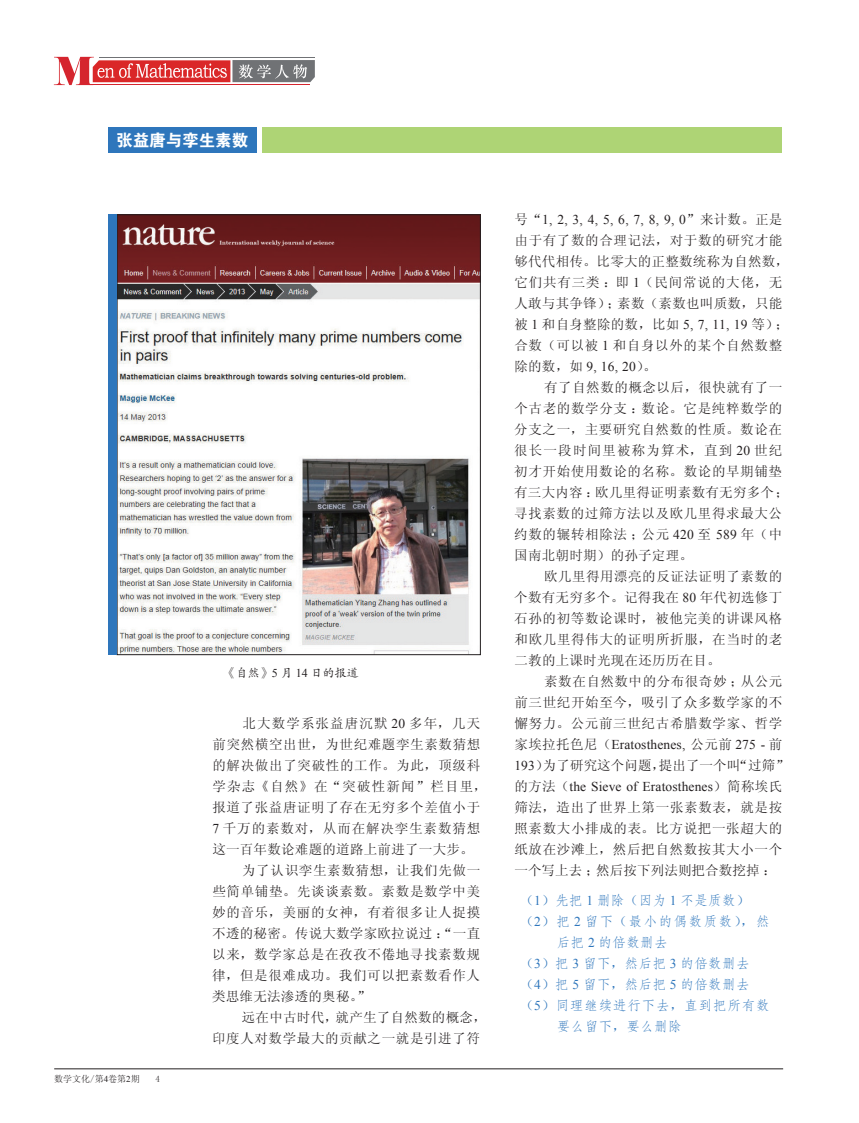
<style>
.page{position:relative;width:859px;height:1123px;background:#fff}
.page>*{position:absolute;margin:0;border:0;box-sizing:border-box;transform-origin:0 0}
.t1{font:16.5px "FZDHTK GBK1 0";color:#fff}
.t2{font:13.5px/21px "Sim Sun";letter-spacing:.05em;color:#231f20;text-align:justify}
.t3{font:13.5px "Times New Roman";letter-spacing:.01em;color:#231f20}
.t4{font:13.5px "Sim Sun";letter-spacing:.02em;color:#231f20}
.t5{font:13.5px "FZFSK GBK1 0";letter-spacing:.03em;color:#2e76bc}
.t6{font:13.5px "Sim Sun";letter-spacing:.085em;color:#231f20}
.t7{font:13.5px "Sim Sun";letter-spacing:.01em;color:#231f20}
.t8{font:13.5px "FZFSK GBK1 0";letter-spacing:.11em;color:#2e76bc}
.t9{font:13.5px "FZFSK GBK1 0";letter-spacing:.06em;color:#2e76bc}
.t10{font:12px "FZKTK GBK1 0";color:#231f20}
.t11{font:9px "Sim Sun";color:#231f20}
.s1{font-family:"Times New Roman"}
.s2{font-family:"Sim Sun"}
</style>
<div class="page">
<svg style="left:54px;top:57px;width:261px;height:28px"></svg>
<hr style="left:99px;top:57px;width:216px;height:1px;background:#707275">
<hr style="left:54px;top:1068px;width:729px;height:1px;background:#231f20">
<img style="left:119px;top:217px;width:359px;height:436px">
<div style="left:117px;top:215px;width:363px;height:440px;border:1px solid #231f20"></div>
<div style="left:108px;top:128px;width:149px;height:25px;background:#2e76bc"></div>
<div style="left:263px;top:128px;width:519px;height:25px;background:#aed475"></div>
<div style="left:108px;top:214px;width:9px;height:441px;background:#2e76bc"></div>
<p class="t1" style="left:116px;top:131px;width:133px">张益唐与孪生素数</p>
<p class="t11" style="left:54px;top:1074px;width:87px">数学文化/第<span class="s1">4</span>卷第<span class="s1">2</span>期</p>
<p class="t11" style="left:155px;top:1074px;width:6px">4</p>
<p class="t10" style="left:224px;top:666px;width:136px">《自然》<span class="s1">5</span> 月 <span class="s1">14</span> 日的报道</p>
<p class="t6" style="left:242px;top:716px;width:240px">北大数学系张益唐沉默 <span class="s1">20</span> 多年，几天</p>
<p class="t2" style="left:213px;top:733px;width:269px">前突然横空出世，为世纪难题孪生素数猜想</p>
<p class="t2" style="left:212px;top:754px;width:269px">的解决做出了突破性的工作。为此，顶级科</p>
<p class="t6" style="left:212px;top:779px;width:276px">学杂志《自然》在“突破性新闻”栏目里，</p>
<p class="t2" style="left:212px;top:796px;width:269px">报道了张益唐证明了存在无穷多个差值小于</p>
<p class="t2" style="left:212px;top:817px;width:269px"><span class="s1">7</span> 千万的素数对，从而在解决孪生素数猜想</p>
<p class="t4" style="left:212px;top:842px;width:263px">这一百年数论难题的道路上前进了一大步。</p>
<p class="t2" style="left:242px;top:859px;width:240px">为了认识孪生素数猜想，让我们先做一</p>
<p class="t2" style="left:212px;top:880px;width:269px">些简单铺垫。先谈谈素数。素数是数学中美</p>
<p class="t2" style="left:212px;top:901px;width:269px">妙的音乐，美丽的女神，有着很多让人捉摸</p>
<p class="t4" style="left:212px;top:926px;width:269px">不透的秘密。传说大数学家欧拉说过：“一直</p>
<p class="t2" style="left:212px;top:943px;width:269px">以来，数学家总是在孜孜不倦地寻找素数规</p>
<p class="t2" style="left:212px;top:964px;width:269px">律，但是很难成功。我们可以把素数看作人</p>
<p class="t4" style="left:212px;top:989px;width:160px">类思维无法渗透的奥秘。”</p>
<p class="t4" style="left:242px;top:1010px;width:246px">远在中古时代，就产生了自然数的概念，</p>
<p class="t2" style="left:212px;top:1027px;width:269px">印度人对数学最大的贡献之一就是引进了符</p>
<p class="t3" style="left:515px;top:210px;width:269px"><span class="s2">号“</span>1, 2, 3, 4, 5, 6, 7, 8, 9, 0<span class="s2">”来计数。正是</span></p>
<p class="t2" style="left:514px;top:229px;width:276px;text-align:left">由于有了数的合理记法，对于数的研究才能够代代相传。比零大的正整数统称为自然数，它们共有三类：即 <span class="s1">1</span>（民间常说的大佬，无人敢与其争锋）；素数（素数也叫质数，只能被 <span class="s1">1</span> 和自身整除的数，比如 <span class="s1">5, 7, 11, 19</span> 等）；合数（可以被 <span class="s1">1</span> 和自身以外的某个自然数整除的数，如 <span class="s1">9, 16, 20</span>）。</p>
<p class="t2" style="left:514px;top:376px;width:276px;text-align:left;text-indent:30px">有了自然数的概念以后，很快就有了一个古老的数学分支：数论。它是纯粹数学的分支之一，主要研究自然数的性质。数论在很长一段时间里被称为算术，直到 <span class="s1">20</span> 世纪初才开始使用数论的名称。数论的早期铺垫有三大内容：欧几里得证明素数有无穷多个；寻找素数的过筛方法以及欧几里得求最大公约数的辗转相除法；公元 <span class="s1">420</span> 至 <span class="s1">589</span> 年（中国南北朝时期）的孙子定理。</p>
<p class="t2" style="left:514px;top:565px;width:270px;text-indent:30px">欧几里得用漂亮的反证法证明了素数的个数有无穷多个。记得我在 <span class="s1">80</span> 年代初选修丁石孙的初等数论课时，被他完美的讲课风格和欧几里得伟大的证明所折服，在当时的老二教的上课时光现在还历历在目。</p>
<p class="t2" style="left:514px;top:670px;width:269px;text-indent:30px">素数在自然数中的分布很奇妙；从公元前三世纪开始至今，吸引了众多数学家的不懈努力。公元前三世纪古希腊数学家、哲学</p>
<p class="t3" style="left:514px;top:735px;width:269px"><span class="s2">家埃拉托色尼（</span>Eratosthenes, <span class="s2">公元前</span> 275 - <span class="s2">前</span></p>
<p class="t7" style="left:514px;top:758px;width:276px"><span class="s1">193</span>）为了研究这个问题，提出了一个叫“过筛”</p>
<p class="t3" style="left:514px;top:777px;width:269px"><span class="s2">的方法（</span>the Sieve of Eratosthenes<span class="s2">）简称埃氏</span></p>
<p class="t2" style="left:514px;top:796px;width:269px">筛法，造出了世界上第一张素数表，就是按照素数大小排成的表。比方说把一张超大的纸放在沙滩上，然后把自然数按其大小一个一个写上去；然后按下列法则把合数挖掉：</p>
<p class="t5" style="left:520px;top:892px;width:231px"><span class="s2">（</span><span class="s1">1</span><span class="s2">）</span>先把 <span class="s1">1</span> 删除<span class="s2">（</span>因为 <span class="s1">1</span> 不是质数<span class="s2">）</span></p>
<p class="t8" style="left:520px;top:913px;width:251px"><span class="s2">（</span><span class="s1">2</span><span class="s2">）</span>把 <span class="s1">2</span> 留下<span class="s2">（</span>最小的偶数质数<span class="s2">），</span>然</p>
<p class="t5" style="left:557px;top:934px;width:112px">后把 <span class="s1">2</span> 的倍数删去</p>
<p class="t5" style="left:520px;top:955px;width:231px"><span class="s2">（</span><span class="s1">3</span><span class="s2">）</span>把 <span class="s1">3</span> 留下<span class="s2">，</span>然后把 <span class="s1">3</span> 的倍数删去</p>
<p class="t5" style="left:520px;top:976px;width:231px"><span class="s2">（</span><span class="s1">4</span><span class="s2">）</span>把 <span class="s1">5</span> 留下<span class="s2">，</span>然后把 <span class="s1">5</span> 的倍数删去</p>
<p class="t9" style="left:520px;top:997px;width:251px"><span class="s2">（</span><span class="s1">5</span><span class="s2">）</span>同理继续进行下去<span class="s2">，</span>直到把所有数</p>
<p class="t5" style="left:557px;top:1018px;width:126px">要么留下<span class="s2">，</span>要么删除</p>
</div>
